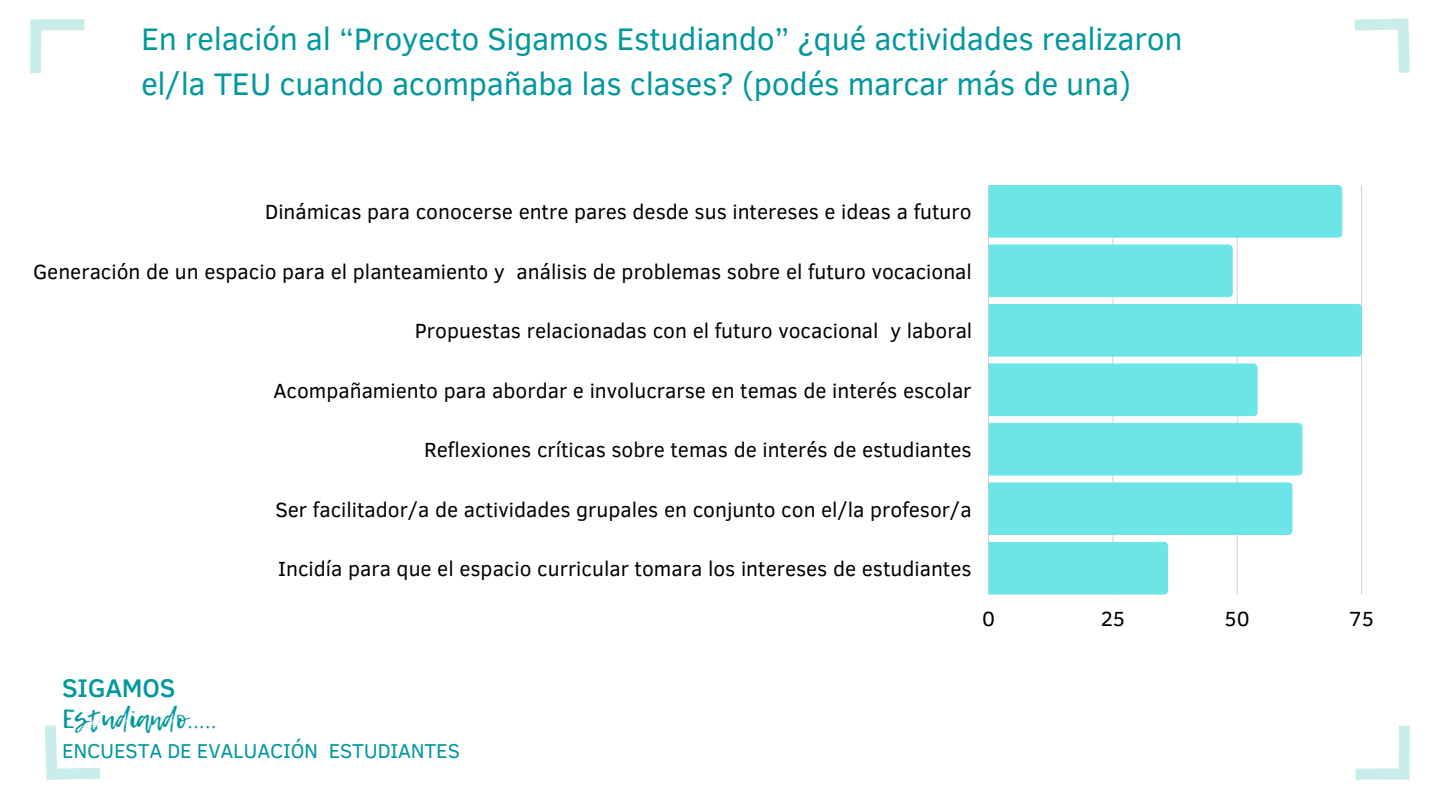
<style>
.page{position:relative;width:1440px;height:810px;background:#fff}
.page>*{position:absolute;margin:0;border:0;box-sizing:border-box;transform-origin:0 0}
.t1{font:32px/45px "Clear Sans";letter-spacing:-.01em;color:#03989e}
.t2{font:26.2px "Lemon Tuesday";letter-spacing:-.01em;color:#03989e}
.t3{font:500 26.2px "Clear Sans";letter-spacing:-.01em;color:#03989e}
.t4{font:21px "Clear Sans";color:#000}
.t5{font:20.6px "Clear Sans";letter-spacing:-.01em;color:#03989e}
</style>
<div class="page">
<svg style="left:1355px;top:725px;width:55px;height:55px"></svg>
<svg style="left:1354px;top:18px;width:56px;height:55px"></svg>
<svg style="left:30px;top:19px;width:55px;height:54px"></svg>
<svg style="left:44px;top:725px;width:56px;height:55px"></svg>
<hr style="left:988px;top:185px;width:1px;height:410px;background:#000">
<hr style="left:1113px;top:185px;width:1px;height:410px;background:#000">
<hr style="left:1237px;top:185px;width:1px;height:410px;background:#000">
<hr style="left:1361px;top:185px;width:1px;height:410px;background:#000">
<div style="left:989px;top:185px;width:353px;height:53px;background:#6ce5e8"></div>
<div style="left:989px;top:244px;width:244px;height:53px;background:#6ce5e8"></div>
<div style="left:989px;top:304px;width:373px;height:53px;background:#6ce5e8"></div>
<div style="left:989px;top:363px;width:269px;height:53px;background:#6ce5e8"></div>
<div style="left:989px;top:423px;width:313px;height:53px;background:#6ce5e8"></div>
<div style="left:989px;top:482px;width:303px;height:53px;background:#6ce5e8"></div>
<div style="left:989px;top:542px;width:179px;height:53px;background:#6ce5e8"></div>
<h1 class="t1" style="left:141px;top:15px;width:1043px">En relación al “Proyecto Sigamos Estudiando” ¿qué actividades realizaron el/la TEU cuando acompañaba las clases? (podés marcar más de una)</h1>
<p class="t4" style="left:265px;top:197px;width:708px">Dinámicas para conocerse entre pares desde sus intereses e ideas a futuro</p>
<p class="t4" style="left:33px;top:256px;width:940px">Generación de un espacio para el planteamiento y análisis de problemas sobre el futuro vocacional</p>
<p class="t4" style="left:415px;top:316px;width:559px">Propuestas relacionadas con el futuro vocacional y laboral</p>
<p class="t4" style="left:273px;top:375px;width:700px">Acompañamiento para abordar e involucrarse en temas de interés escolar</p>
<p class="t4" style="left:424px;top:435px;width:549px">Reflexiones críticas sobre temas de interés de estudiantes</p>
<p class="t4" style="left:275px;top:494px;width:698px">Ser facilitador/a de actividades grupales en conjunto con el/la profesor/a</p>
<p class="t4" style="left:278px;top:554px;width:695px">Incidía para que el espacio curricular tomara los intereses de estudiantes</p>
<p class="t4" style="left:982px;top:603px;width:14px">0</p>
<p class="t4" style="left:1101px;top:603px;width:26px">25</p>
<p class="t4" style="left:1225px;top:603px;width:27px">50</p>
<p class="t4" style="left:1349px;top:603px;width:27px">75</p>
<p class="t3" style="left:62px;top:669px;width:115px">SIGAMOS</p>
<p class="t2" style="left:62px;top:700px;width:157px">Estudiando.....</p>
<p class="t5" style="left:62px;top:736px;width:399px">ENCUESTA DE EVALUACIÓN ESTUDIANTES</p>
</div>
